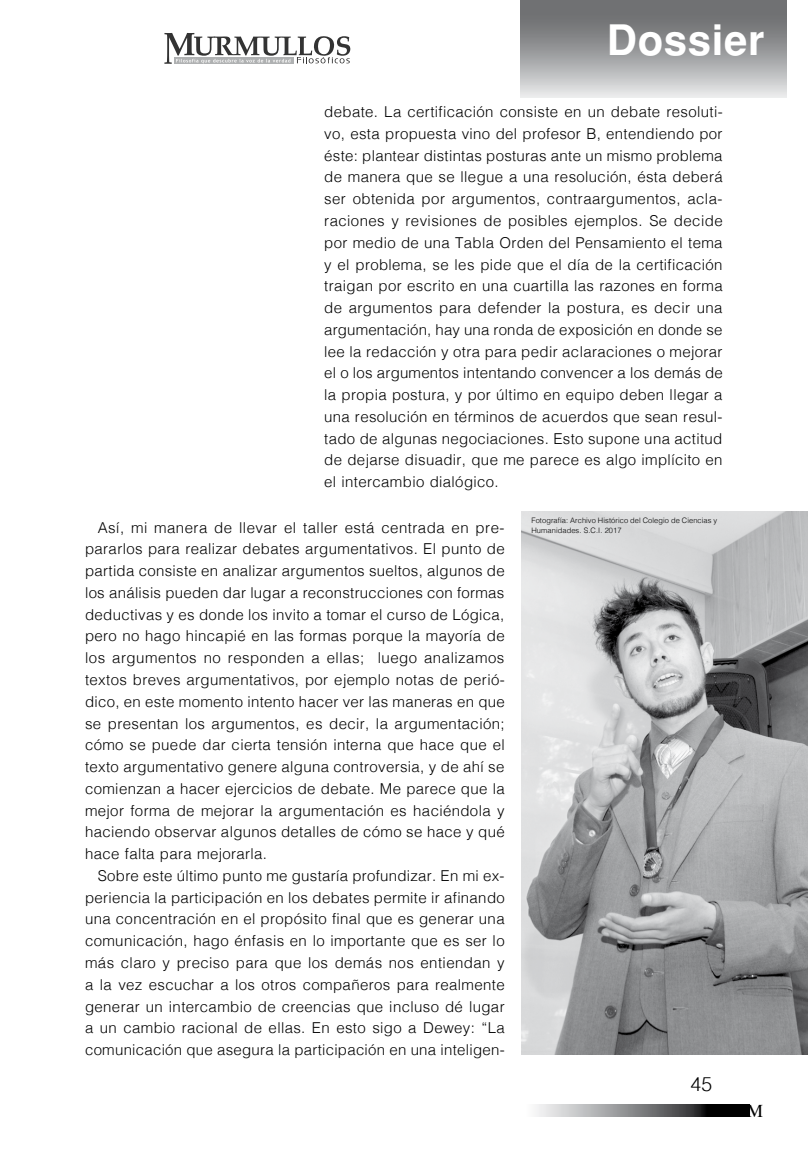
<style>
.page{position:relative;width:808px;height:1149px;background:#fff}
.page>*{position:absolute;margin:0;border:0;box-sizing:border-box;transform-origin:0 0}
.t1{font:700 42px "Helvetica";letter-spacing:.015em;color:#fff}
.t2{font:300 19.5px "Helvetica";color:#000}
.t3{font:18px "Times";color:#000}
.t4{font:300 15px/21.8px "Helvetica";letter-spacing:.025em;color:#000;text-align:justify}
.t5{font:300 7.5px/10.5px "Helvetica";letter-spacing:.01em;color:#000}
</style>
<div class="page">
<svg style="left:536px;top:1104px;width:213px;height:12px;background:#737475"></svg>
<svg style="left:164px;top:33px;width:186px;height:30px"></svg>
<svg style="left:520px;top:0;width:266px;height:98px;background:#9d9e9f"></svg>
<img style="left:522px;top:511px;width:286px;height:543px">
<h1 class="t1" style="left:607px;top:16px;width:159px">Dossier</h1>
<p class="t4" style="left:324px;top:100px;width:400px">debate. La certificación consiste en un debate resoluti&shy;vo, esta propuesta vino del profesor B, entendiendo por éste: plantear distintas posturas ante un mismo problema de manera que se llegue a una resolución, ésta deberá ser obtenida por argumentos, contraargumentos, acla&shy;raciones y revisiones de posibles ejemplos. Se decide por medio de una Tabla Orden del Pensamiento el tema y el problema, se les pide que el día de la certificación traigan por escrito en una cuartilla las razones en forma de argumentos para defender la postura, es decir una argumentación, hay una ronda de exposición en donde se lee la redacción y otra para pedir aclaraciones o mejorar el o los argumentos intentando convencer a los demás de la propia postura, y por último en equipo deben llegar a una resolución en términos de acuerdos que sean resul&shy;tado de algunas negociaciones. Esto supone una actitud de dejarse disuadir, que me parece es algo implícito en el intercambio dialógico.</p>
<p class="t4" style="left:85px;top:515px;width:421px;text-indent:13px">Así, mi manera de llevar el taller está centrada en pre&shy;pararlos para realizar debates argumentativos. El punto de partida consiste en analizar argumentos sueltos, algunos de los análisis pueden dar lugar a reconstrucciones con formas deductivas y es donde los invito a tomar el curso de Lógica, pero no hago hincapié en las formas porque la mayoría de los argumentos no responden a ellas; luego analizamos textos breves argumentativos, por ejemplo notas de perió&shy;dico, en este momento intento hacer ver las maneras en que se presentan los argumentos, es decir, la argumentación; cómo se puede dar cierta tensión interna que hace que el texto argumentativo genere alguna controversia, y de ahí se comienzan a hacer ejercicios de debate. Me parece que la mejor forma de mejorar la argumentación es haciéndola y haciendo observar algunos detalles de cómo se hace y qué hace falta para mejorarla.</p>
<p class="t4" style="left:85px;top:863px;width:421px;text-indent:13px">Sobre este último punto me gustaría profundizar. En mi ex&shy;periencia la participación en los debates permite ir afinando una concentración en el propósito final que es generar una comunicación, hago énfasis en lo importante que es ser lo más claro y preciso para que los demás nos entiendan y a la vez escuchar a los otros compañeros para realmente generar un intercambio de creencias que incluso dé lugar a un cambio racional de ellas. En esto sigo a Dewey: “La comunicación que asegura la participación en una inteligen-</p>
<p class="t5" style="left:531px;top:514px;width:187px">Fotografía: Archivo Histórico del Colegio de Ciencias y<br>Humanidades. S.C.I. 2017</p>
<h2 class="t2" style="left:691px;top:1066px;width:23px">45</h2>
<p class="t3" style="left:747px;top:1093px;width:18px">M</p>
</div>
